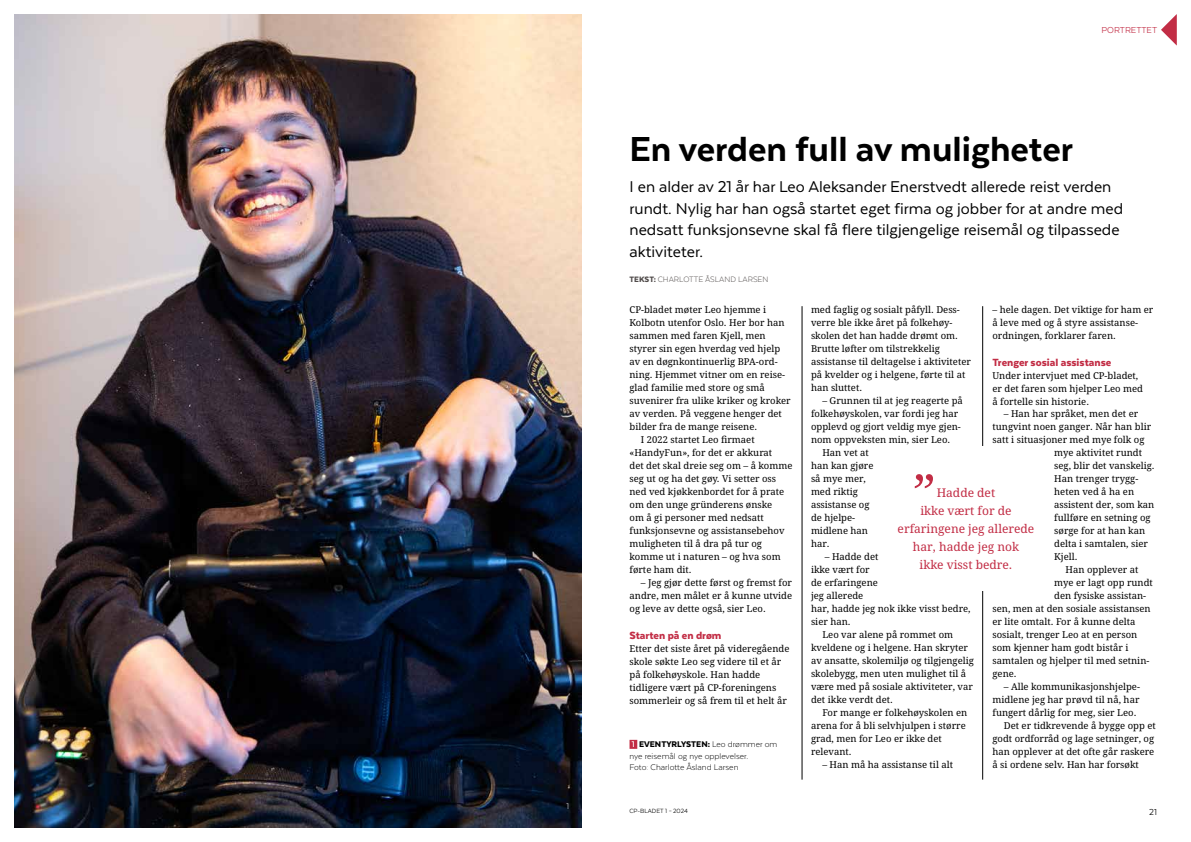
<style>
.page{position:relative;width:1191px;height:842px;background:#fff}
.page>*{position:absolute;margin:0;border:0;box-sizing:border-box;transform-origin:0 0}
.t1{font:50px "Droid Serif Pro";color:#c22d45}
.t2{font:800 40px "Texta";color:#000}
.t3{font:18px/21.6px "Texta";color:#000}
.t4{font:12px/18px "Droid Serif Pro";color:#c22d45;text-align:center}
.t5{font:900 12px "Texta";color:#c22d45}
.t6{font:10px "Texta";color:#c22d45}
.t7{font:10px "Texta";color:#000}
.t8{font:9.5px/13px "Droid Serif Pro";color:#000}
.t9{font:300 9.5px/11.4px "Texta";color:#000}
.t10{font:300 9.5px "Texta";color:#fff}
.t11{font:300 9px "Texta";color:#504b4a}
.t12{font:7px "Texta";color:#000}
.s1{font-weight:900}
.s2{font-weight:700;color:#fff}
</style>
<div class="page">
<svg style="left:1161px;top:15px;width:15px;height:30px"></svg>
<img style="left:14px;top:14px;width:567px;height:814px">
<div style="left:629px;top:740px;width:8px;height:9px;background:#c22d45"></div>
<hr style="left:801px;top:306px;width:1px;height:474px;background:#000">
<hr style="left:982px;top:306px;width:1px;height:474px;background:#000">
<div style="left:880px;top:447px;width:174px;height:144px;background:#fff"></div>
<p class="t10" style="left:566px;top:802px;width:4px">1</p>
<p class="t6" style="left:1101px;top:25px;width:57px">PORTRETTET</p>
<h2 class="t2" style="left:629px;top:128px;width:445px">En verden full av muligheter</h2>
<h3 class="t3" style="left:629px;top:176px;width:495px">I en alder av 21 år har Leo Aleksander Enerstvedt allerede reist verden rundt. Nylig har han også startet eget firma og jobber for at andre med nedsatt funksjonsevne skal få flere tilgjengelige reisemål og tilpassede aktiviteter.</h3>
<p class="t11" style="left:629px;top:275px;width:140px"><span class="s1">TEKST:</span> CHARLOTTE ÅSLAND LARSEN</p>
<p class="t8" style="left:629px;top:303px;width:138px">CP-bladet møter Leo hjemme i</p>
<p class="t8" style="left:629px;top:316px;width:156px">Kolbotn utenfor Oslo. Her bor han</p>
<p class="t8" style="left:629px;top:329px;width:138px">sammen med faren Kjell, men</p>
<p class="t8" style="left:629px;top:342px;width:152px">styrer sin egen hverdag ved hjelp</p>
<p class="t8" style="left:629px;top:355px;width:150px">av en døgnkontinuerlig BPA-ord-</p>
<p class="t8" style="left:629px;top:368px;width:156px">ning. Hjemmet vitner om en reise-</p>
<p class="t8" style="left:629px;top:381px;width:137px">glad familie med store og små</p>
<p class="t8" style="left:629px;top:394px;width:163px">suvenirer fra ulike kriker og kroker</p>
<p class="t8" style="left:629px;top:407px;width:154px">av verden. På veggene henger det</p>
<p class="t8" style="left:629px;top:420px;width:129px">bilder fra de mange reisene.</p>
<p class="t8" style="left:641px;top:433px;width:115px">I 2022 startet Leo firmaet</p>
<p class="t8" style="left:629px;top:446px;width:144px">«HandyFun», for det er akkurat</p>
<p class="t8" style="left:629px;top:459px;width:164px">det det skal dreie seg om – å komme</p>
<p class="t8" style="left:629px;top:472px;width:148px">seg ut og ha det gøy. Vi setter oss</p>
<p class="t8" style="left:629px;top:485px;width:156px">ned ved kjøkkenbordet for å prate</p>
<p class="t8" style="left:629px;top:498px;width:144px">om den unge gründerens ønske</p>
<p class="t8" style="left:629px;top:511px;width:136px">om å gi personer med nedsatt</p>
<p class="t8" style="left:629px;top:524px;width:156px">funksjonsevne og assistansebehov</p>
<p class="t8" style="left:629px;top:537px;width:134px">muligheten til å dra på tur og</p>
<p class="t8" style="left:629px;top:550px;width:153px">komme ut i naturen – og hva som</p>
<p class="t8" style="left:629px;top:563px;width:64px">førte ham dit.</p>
<p class="t8" style="left:629px;top:576px;width:164px;text-align:justify;text-indent:11px">– Jeg gjør dette først og fremst for andre, men målet er å kunne utvide og leve av dette også, sier Leo.</p>
<p class="t5" style="left:629px;top:629px;width:93px">Starten på en drøm</p>
<p class="t8" style="left:629px;top:641px;width:161px">Etter det siste året på videregående skole søkte Leo seg videre til et år på folkehøyskole. Han hadde tidligere vært på CP-foreningens sommerleir og så frem til et helt år</p>
<p class="t9" style="left:629px;top:739px;width:149px"><span class="s2">1</span> <span class="s1">EVENTYRLYSTEN:</span> Leo drømmer om nye reisemål og nye opplevelser.<br>Foto: Charlotte Åsland Larsen</p>
<p class="t12" style="left:629px;top:807px;width:60px">CP-BLADET 1 – 2024</p>
<p class="t8" style="left:811px;top:303px;width:161px">med faglig og sosialt påfyll. Dess&shy;verre ble ikke året på folkehøy&shy;skolen det han hadde drømt om.<br>Brutte løfter om tilstrekkelig assistanse til deltagelse i aktiviteter på kvelder og i helgene, førte til at han sluttet.</p>
<p class="t8" style="left:822px;top:394px;width:142px">– Grunnen til at jeg reagerte på</p>
<p class="t8" style="left:811px;top:407px;width:149px">folkehøyskolen, var fordi jeg har</p>
<p class="t8" style="left:811px;top:420px;width:151px">opplevd og gjort veldig mye gjen-</p>
<p class="t8" style="left:811px;top:433px;width:141px">nom oppveksten min, sier Leo.</p>
<p class="t8" style="left:822px;top:446px;width:48px">Han vet at</p>
<p class="t8" style="left:811px;top:459px;width:64px">han kan gjøre</p>
<p class="t8" style="left:811px;top:472px;width:56px">så mye mer,</p>
<p class="t8" style="left:811px;top:485px;width:48px">med riktig</p>
<p class="t8" style="left:811px;top:498px;width:60px">assistanse og</p>
<p class="t8" style="left:811px;top:511px;width:45px">de hjelpe-</p>
<p class="t8" style="left:811px;top:524px;width:59px">midlene han</p>
<p class="t8" style="left:811px;top:537px;width:20px">har.</p>
<p class="t8" style="left:825px;top:550px;width:55px">– Hadde det</p>
<p class="t8" style="left:811px;top:563px;width:60px">ikke vært for</p>
<p class="t8" style="left:811px;top:576px;width:68px">de erfaringene</p>
<p class="t8" style="left:811px;top:589px;width:54px">jeg allerede</p>
<p class="t8" style="left:811px;top:602px;width:161px">har, hadde jeg nok ikke visst bedre,</p>
<p class="t8" style="left:811px;top:615px;width:41px">sier han.</p>
<p class="t8" style="left:822px;top:628px;width:132px">Leo var alene på rommet om</p>
<p class="t8" style="left:811px;top:641px;width:158px">kveldene og i helgene. Han skryter</p>
<p class="t8" style="left:811px;top:654px;width:164px">av ansatte, skolemiljø og tilgjengelig</p>
<p class="t8" style="left:811px;top:667px;width:157px">skolebygg, men uten mulighet til å</p>
<p class="t8" style="left:811px;top:680px;width:163px">være med på sosiale aktiviteter, var</p>
<p class="t8" style="left:811px;top:693px;width:83px">det ikke verdt det.</p>
<p class="t8" style="left:822px;top:706px;width:146px">For mange er folkehøyskolen en</p>
<p class="t8" style="left:811px;top:719px;width:156px">arena for å bli selvhjulpen i større</p>
<p class="t8" style="left:811px;top:732px;width:132px">grad, men for Leo er ikke det</p>
<p class="t8" style="left:811px;top:745px;width:42px">relevant.</p>
<p class="t8" style="left:822px;top:758px;width:132px">– Han må ha assistanse til alt</p>
<p class="t8" style="left:992px;top:303px;width:162px">– hele dagen. Det viktige for ham er å leve med og å styre assistanse&shy;ordningen, forklarer faren.</p>
<p class="t5" style="left:992px;top:356px;width:120px">Trenger sosial assistanse</p>
<p class="t8" style="left:992px;top:368px;width:152px">Under intervjuet med CP-bladet, er det faren som hjelper Leo med å fortelle sin historie.</p>
<p class="t8" style="left:1003px;top:407px;width:136px">– Han har språket, men det er</p>
<p class="t8" style="left:992px;top:420px;width:160px">tungvint noen ganger. Når han blir</p>
<p class="t8" style="left:992px;top:433px;width:153px">satt i situasjoner med mye folk og</p>
<p class="t8" style="left:1054px;top:446px;width:89px">mye aktivitet rundt</p>
<p class="t8" style="left:1054px;top:459px;width:102px">seg, blir det vanskelig.</p>
<p class="t8" style="left:1054px;top:472px;width:85px">Han trenger trygg-</p>
<p class="t8" style="left:1054px;top:485px;width:81px">heten ved å ha en</p>
<p class="t8" style="left:1054px;top:498px;width:102px">assistent der, som kan</p>
<p class="t8" style="left:1054px;top:511px;width:98px">fullføre en setning og</p>
<p class="t8" style="left:1054px;top:524px;width:93px">sørge for at han kan</p>
<p class="t8" style="left:1054px;top:537px;width:95px">delta i samtalen, sier</p>
<p class="t8" style="left:1054px;top:550px;width:25px">Kjell.</p>
<p class="t8" style="left:1065px;top:563px;width:74px">Han opplever at</p>
<p class="t8" style="left:1054px;top:576px;width:100px">mye er lagt opp rundt</p>
<p class="t8" style="left:1054px;top:589px;width:93px">den fysiske assistan-</p>
<p class="t8" style="left:992px;top:602px;width:160px">sen, men at den sosiale assistansen</p>
<p class="t8" style="left:992px;top:615px;width:144px">er lite omtalt. For å kunne delta</p>
<p class="t8" style="left:992px;top:628px;width:146px">sosialt, trenger Leo at en person</p>
<p class="t8" style="left:992px;top:641px;width:137px">som kjenner ham godt bistår i</p>
<p class="t8" style="left:992px;top:654px;width:158px">samtalen og hjelper til med setnin-</p>
<p class="t8" style="left:992px;top:667px;width:26px">gene.</p>
<p class="t8" style="left:1003px;top:680px;width:137px">– Alle kommunikasjonshjelpe-</p>
<p class="t8" style="left:992px;top:693px;width:148px">midlene jeg har prøvd til nå, har</p>
<p class="t8" style="left:992px;top:706px;width:145px">fungert dårlig for meg, sier Leo.</p>
<p class="t8" style="left:1003px;top:719px;width:153px">Det er tidkrevende å bygge opp et</p>
<p class="t8" style="left:992px;top:732px;width:163px">godt ordforråd og lage setninger, og</p>
<p class="t8" style="left:992px;top:745px;width:163px">han opplever at det ofte går raskere</p>
<p class="t8" style="left:992px;top:758px;width:148px">å si ordene selv. Han har forsøkt</p>
<h1 class="t1" style="left:935px;top:505px;width:24px;rotate:-180deg">“</h1>
<p class="t4" style="left:897px;top:483px;width:138px">Hadde det<br>ikke vært for de erfaringene jeg allerede har, hadde jeg nok<br>ikke visst bedre.</p>
<p class="t7" style="left:1149px;top:807px;width:9px">21</p>
</div>
